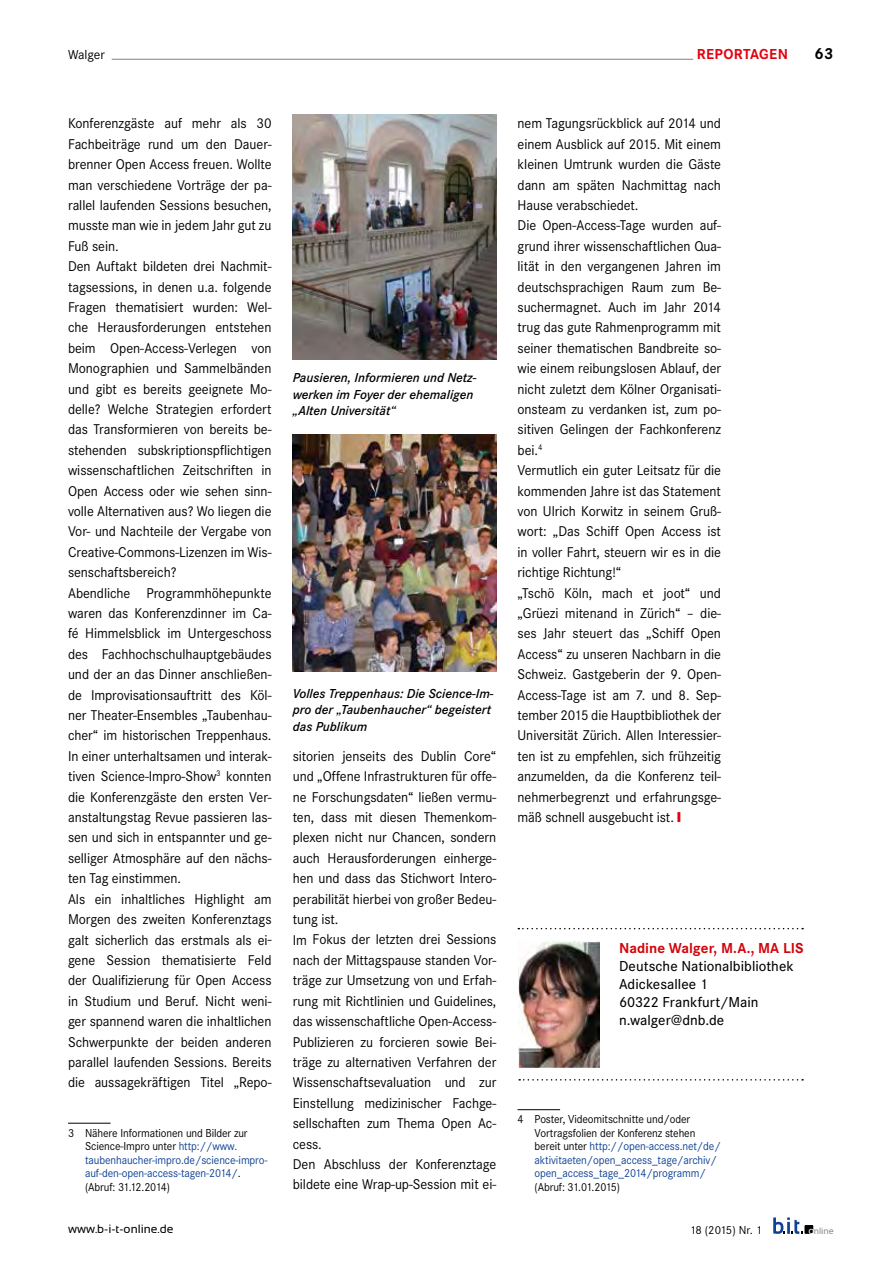
<style>
.page{position:relative;width:893px;height:1263px;background:#fff}
.page>*{position:absolute;margin:0;border:0;box-sizing:border-box;transform-origin:0 0}
.t1{font:700 16.5px "Corporate S";color:#000}
.t2{font:500 15px/18px "Corporate S";color:#000}
.t3{font:700 15px "Corporate S";color:#d1050c}
.t4{font:700 15px "Corporate S";letter-spacing:.135em;color:#e3000f}
.t5{font:14.7px/20.4px "Corporate S";letter-spacing:-.005em;color:#000;scale:.96 1}
.t6{font:italic 600 13.5px/16.5px "Corporate S";color:#000}
.t7{font:13.5px "Corporate S";color:#000}
.t8{font:12px/13.5px "Corporate S";letter-spacing:-.01em;color:#0f4295;scale:.95 1}
.t9{font:12px "Sansation";color:#000}
.t10{font:12px "Corporate S";letter-spacing:-.01em;color:#000;scale:.95 1}
.t11{font:12px "Corporate S";letter-spacing:-.03em;color:#000}
.t12{font:9px "Sansation";color:#878786}
.s1{color:#000}
.s2{color:#e3000f}
.s3{font-size:10.05px;color:#fff}
</style>
<div class="page">
<hr style="left:112px;top:59px;width:581px;height:1px;background:#878786">
<svg style="left:773px;top:1217px;width:40px;height:17px"></svg>
<hr style="left:68px;top:1123px;width:43px;height:1px;background:#000">
<hr style="left:518px;top:1109px;width:42px;height:1px;background:#000">
<img style="left:293px;top:115px;width:203px;height:245px">
<img style="left:293px;top:434px;width:203px;height:238px">
<img style="left:518px;top:942px;width:81px;height:125px">
<svg style="left:518px;top:928px;width:285px;height:1px"></svg>
<svg style="left:519px;top:1079px;width:284px;height:1px"></svg>
<p class="t7" style="left:68px;top:47px;width:38px">Walger</p>
<p class="t4" style="left:697px;top:46px;width:93px">REPORTAGEN</p>
<p class="t1" style="left:815px;top:44px;width:20px">63</p>
<p class="t5" style="left:68px;top:113px;width:213px">Konferenzgäste auf mehr als 30<br>Fachbeiträge rund um den Dauer&shy;brenner Open Access freuen. Wollte man verschiedene Vorträge der pa&shy;rallel laufenden Sessions besuchen, musste man wie in jedem Jahr gut zu Fuß sein.<br>Den Auftakt bildeten drei Nachmit&shy;tagsessions, in denen u.a. folgende Fragen thematisiert wurden: Wel&shy;che Herausforderungen entstehen beim Open-Access-Verlegen von Monographien und Sammelbänden und gibt es bereits geeignete Mo&shy;delle? Welche Strategien erfordert das Transformieren von bereits be&shy;stehenden subskriptionspflichtigen wissenschaftlichen Zeitschriften in Open Access oder wie sehen sinn&shy;volle Alternativen aus? Wo liegen die Vor- und Nachteile der Vergabe von Creative-Commons-Lizenzen im Wis&shy;senschaftsbereich?<br>Abendliche Programmhöhepunkte waren das Konferenzdinner im Ca&shy;fé Himmelsblick im Untergeschoss des Fachhochschulhauptgebäudes und der an das Dinner anschließen&shy;de Improvisationsauftritt des Köl&shy;ner Theater-Ensembles „Taubenhau&shy;cher“ im historischen Treppenhaus.<br>In einer unterhaltsamen und interak&shy;tiven Science-Impro-Show<sup>3</sup> konnten die Konferenzgäste den ersten Ver&shy;anstaltungstag Revue passieren las&shy;sen und sich in entspannter und ge&shy;selliger Atmosphäre auf den nächs&shy;ten Tag einstimmen.<br>Als ein inhaltliches Highlight am Morgen des zweiten Konferenztags galt sicherlich das erstmals als ei&shy;gene Session thematisierte Feld der Qualifizierung für Open Access in Studium und Beruf. Nicht weni&shy;ger spannend waren die inhaltlichen Schwerpunkte der beiden anderen parallel laufenden Sessions. Bereits die aussagekräftigen Titel „Repo-</p>
<p class="t8" style="left:85px;top:1126px;width:194px;text-indent:-17px"><span class="s1">3 Nähere Informationen und Bilder zur Science-Impro unter</span> http://www. taubenhaucher-impro.de/science-impro&shy;auf-den-open-access-tagen-2014/<span class="s1">. (Abruf: 31.12.2014)</span></p>
<p class="t6" style="left:293px;top:369px;width:185px">Pausieren, Informieren und Netz&shy;werken im Foyer der ehemaligen „Alten Universität“</p>
<p class="t6" style="left:293px;top:685px;width:202px">Volles Treppenhaus: Die Science-Im&shy;pro der „Taubenhaucher“ begeistert das Publikum</p>
<p class="t5" style="left:293px;top:746px;width:213px">sitorien jenseits des Dublin Core“ und „Offene Infrastrukturen für offe&shy;ne Forschungsdaten“ ließen vermu&shy;ten, dass mit diesen Themenkom&shy;plexen nicht nur Chancen, sondern auch Herausforderungen einherge&shy;hen und dass das Stichwort Intero&shy;perabilität hierbei von großer Bedeu&shy;tung ist.<br>Im Fokus der letzten drei Sessions nach der Mittagspause standen Vor&shy;träge zur Umsetzung von und Erfah&shy;rung mit Richtlinien und Guidelines, das wissenschaftliche Open-Access-<br>Publizieren zu forcieren sowie Bei&shy;träge zu alternativen Verfahren der<br>Wissenschaftsevaluation und zur<br>Einstellung medizinischer Fachge&shy;sellschaften zum Thema Open Ac&shy;cess.<br>Den Abschluss der Konferenztage bildete eine Wrap-up-Session mit ei-</p>
<p class="t5" style="left:518px;top:113px;width:213px">nem Tagungsrückblick auf 2014 und einem Ausblick auf 2015. Mit einem kleinen Umtrunk wurden die Gäste dann am späten Nachmittag nach<br>Hause verabschiedet.<br>Die Open-Access-Tage wurden auf&shy;grund ihrer wissenschaftlichen Qua&shy;lität in den vergangenen Jahren im deutschsprachigen Raum zum Be&shy;suchermagnet. Auch im Jahr 2014 trug das gute Rahmenprogramm mit seiner thematischen Bandbreite so&shy;wie einem reibungslosen Ablauf, der nicht zuletzt dem Kölner Organisati&shy;onsteam zu verdanken ist, zum po&shy;sitiven Gelingen der Fachkonferenz bei.<sup>4<br></sup>Vermutlich ein guter Leitsatz für die kommenden Jahre ist das Statement von Ulrich Korwitz in seinem Gruß&shy;wort: „Das Schiff Open Access ist in voller Fahrt, steuern wir es in die richtige Richtung!“<br>„Tschö Köln, mach et joot“ und „Grüezi mitenand in Zürich“ – die&shy;ses Jahr steuert das „Schiff Open<br>Access“ zu unseren Nachbarn in die<br>Schweiz. Gastgeberin der 9. Open-<br>Access-Tage ist am 7. und 8. Sep&shy;tember 2015 die Hauptbibliothek der<br>Universität Zürich. Allen Interessier&shy;ten ist zu empfehlen, sich frühzeitig anzumelden, da die Konferenz teil&shy;nehmerbegrenzt und erfahrungsge&shy;mäß schnell ausgebucht ist. <span class="s2">❙</span></p>
<p class="t3" style="left:619px;top:939px;width:186px">NADINE WALGER, M.A., MA LIS</p>
<p class="t2" style="left:619px;top:957px;width:176px">Deutsche Nationalbibliothek<br>Adickesallee 1<br>60322 Frankfurt/Main n.walger@dnb.de</p>
<p class="t8" style="left:535px;top:1112px;width:198px;text-indent:-17px"><span class="s1">4 Poster, Videomitschnitte und/oder Vortragsfolien der Konferenz stehen bereit unter</span> http://open-access.net/de/ aktivitaeten/open_access_tage/archiv/ open_access_tage_2014/programm/</p>
<p class="t10" style="left:535px;top:1180px;width:91px">(Abruf: 31.01.2015)</p>
<p class="t9" style="left:68px;top:1222px;width:107px">www.b-i-t-online.de</p>
<p class="t11" style="left:690px;top:1223px;width:74px">18 (2015) Nr. 1</p>
<p class="t12" style="left:808px;top:1225px;width:27px"><span class="s3">o</span>nline</p>
</div>
